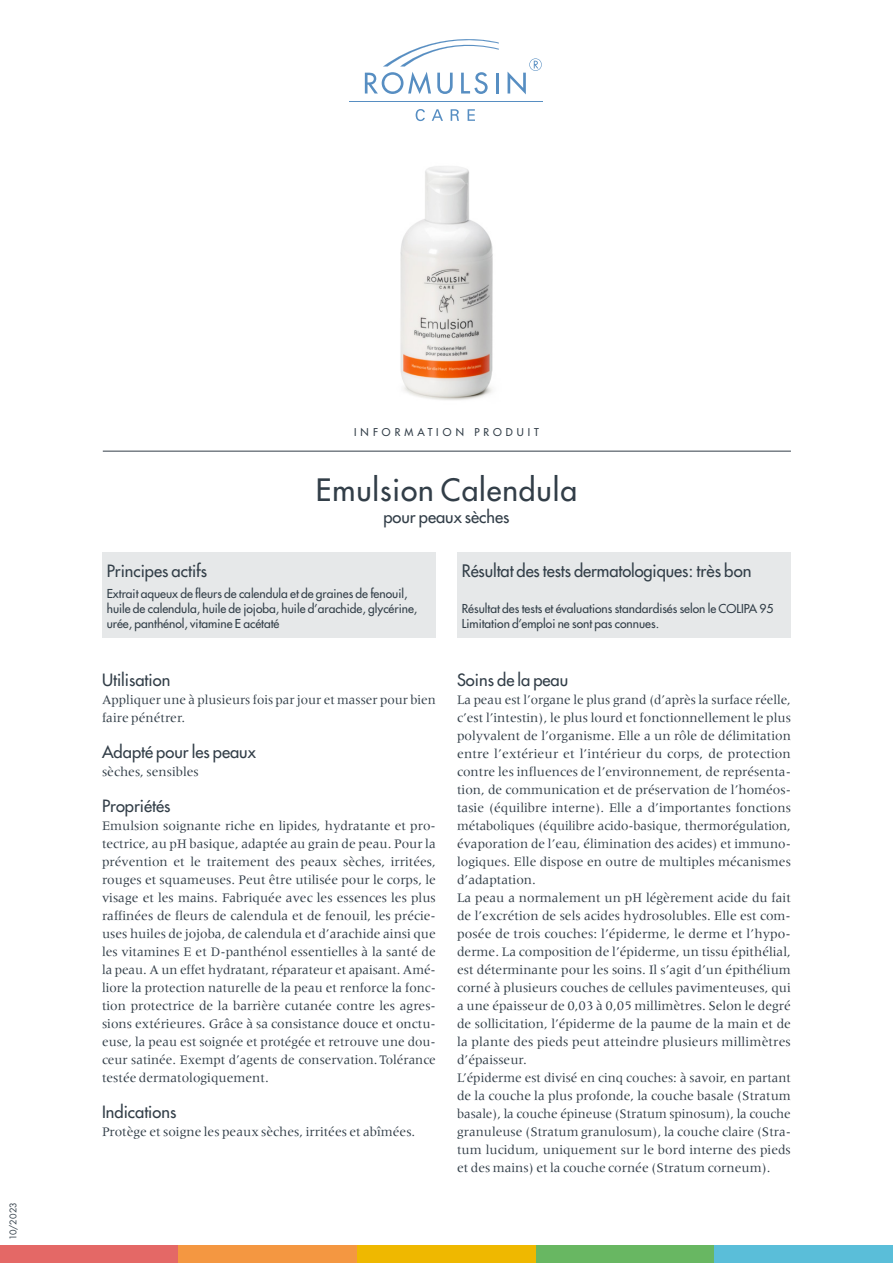
<style>
.page{position:relative;width:893px;height:1263px;background:#fff}
.page>*{position:absolute;margin:0;border:0;box-sizing:border-box;transform-origin:0 0}
.t1{font:500 30px "Futura Std";letter-spacing:.03em;color:#323e48}
.t2{font:500 16.8px "Futura Std";letter-spacing:-.005em;color:#323e48}
.t3{font:500 16.5px "Futura Std";color:#323e48}
.t4{font:13.5px/18px "Meridien";color:#323e48}
.t5{font:500 12px/15px "Futura Std";color:#323e48}
.t6{font:500 10.5px "Futura Std";letter-spacing:.39em;color:#323e48}
.t7{font:9px "Futura Std";color:#323e48}
.s1{font-size:17.25px}
</style>
<div class="page">
<div style="left:457px;top:553px;width:334px;height:85px;background:#e6e8e9"></div>
<div style="left:102px;top:553px;width:334px;height:85px;background:#e6e8e9"></div>
<hr style="left:103px;top:451px;width:688px;height:1px;background:#323e48">
<div style="left:0;top:1245px;width:179px;height:18px;background:#e46866"></div>
<div style="left:179px;top:1245px;width:178px;height:18px;background:#f49741"></div>
<div style="left:357px;top:1245px;width:179px;height:18px;background:#efb800"></div>
<div style="left:536px;top:1245px;width:178px;height:18px;background:#68b762"></div>
<div style="left:714px;top:1245px;width:179px;height:18px;background:#5abed9"></div>
<img style="left:400px;top:166px;width:93px;height:234px">
<svg style="left:416px;top:109px;width:59px;height:12px"></svg>
<hr style="left:350px;top:101px;width:193px;height:1px;background:#578ec2">
<svg style="left:365px;top:39px;width:134px;height:55px"></svg>
<svg style="left:508px;top:58px;width:34px;height:36px"></svg>
<p class="t7" style="left:7px;top:1240px;width:40px;rotate:-90deg">10/2023</p>
<p class="t6" style="left:354px;top:426px;width:186px">INFORMATION PRODUIT</p>
<h1 class="t1" style="left:316px;top:471px;width:263px">Emulsion Calendula</h1>
<p class="t3" style="left:383px;top:507px;width:128px">pour peaux sèches</p>
<p class="t3" style="left:107px;top:561px;width:102px">Principes actifs</p>
<p class="t2" style="left:462px;top:561px;width:291px">Résultat des tests dermatologiques<span class="s1">:</span> très bon</p>
<p class="t5" style="left:107px;top:586px;width:312px">Extrait aqueux de fleurs de calendula et de graines de fenouil, huile de calendula, huile de jojoba, huile d’arachide, glycérine, urée, panthénol, vitamine E acétaté</p>
<p class="t5" style="left:462px;top:601px;width:313px">Résultat des tests et évaluations standardisés selon le COLIPA 95<br>Limitation d’emploi ne sont pas connues.</p>
<p class="t3" style="left:102px;top:669px;width:70px">Utilisation</p>
<p class="t4" style="left:102px;top:690px;width:335px">Appliquer une à plusieurs fois par jour et masser pour bien faire pénétrer.</p>
<p class="t3" style="left:102px;top:741px;width:155px">Adapté pour les peaux</p>
<p class="t4" style="left:102px;top:762px;width:98px">sèches, sensibles</p>
<p class="t3" style="left:102px;top:795px;width:70px">Propriétés</p>
<p class="t4" style="left:102px;top:816px;width:335px;text-align:justify">Emulsion soignante riche en lipides, hydratante et pro&shy;tectrice, au pH basique, adaptée au grain de peau. Pour la prévention et le traitement des peaux sèches, irritées, rouges et squameuses. Peut être utilisée pour le corps, le visage et les mains. Fabriquée avec les essences les plus raffinées de fleurs de calendula et de fenouil, les précie&shy;uses huiles de jojoba, de calendula et d’arachide ainsi que les vitamines E et D-panthénol essentielles à la santé de la peau. A un effet hydratant, réparateur et apaisant. Amé&shy;liore la protection naturelle de la peau et renforce la fonc&shy;tion protectrice de la barrière cutanée contre les agres&shy;sions extérieures. Grâce à sa consistance douce et onctu&shy;euse, la peau est soignée et protégée et retrouve une dou&shy;ceur satinée. Exempt d’agents de conservation. Tolérance testée dermatologiquement.</p>
<p class="t3" style="left:102px;top:1101px;width:76px">Indications</p>
<p class="t4" style="left:102px;top:1122px;width:315px">Protège et soigne les peaux sèches, irritées et abîmées.</p>
<p class="t3" style="left:457px;top:669px;width:113px">Soins de la peau</p>
<p class="t4" style="left:457px;top:690px;width:335px">La peau est l’organe le plus grand (d’après la surface réelle, c’est l’intestin), le plus lourd et fonctionnellement le plus polyvalent de l’organisme. Elle a un rôle de délimitation entre l’extérieur et l’intérieur du corps, de protection contre les influences de l’environnement, de représenta&shy;tion, de communication et de préservation de l’homéos&shy;tasie (équilibre interne). Elle a d’importantes fonctions métaboliques (équilibre acido-basique, thermorégulation, évaporation de l’eau, élimination des acides) et immuno&shy;logiques. Elle dispose en outre de multiples mécanismes d’adaptation.<br>La peau a normalement un pH légèrement acide du fait de l’excrétion de sels acides hydrosolubles. Elle est com&shy;posée de trois couches: l’épiderme, le derme et l’hypo&shy;derme. La composition de l’épiderme, un tissu épithélial, est déterminante pour les soins. Il s’agit d’un épithélium corné à plusieurs couches de cellules pavimenteuses, qui a une épaisseur de 0,03 à 0,05 millimètres. Selon le degré de sollicitation, l’épiderme de la paume de la main et de la plante des pieds peut atteindre plusieurs millimètres d’épaisseur.<br>L’épiderme est divisé en cinq couches: à savoir, en partant de la couche la plus profonde, la couche basale (Stratum basale), la couche épineuse (Stratum spinosum), la couche granuleuse (Stratum granulosum), la couche claire (Stra&shy;tum lucidum, uniquement sur le bord interne des pieds et des mains) et la couche cornée (Stratum corneum).</p>
</div>
